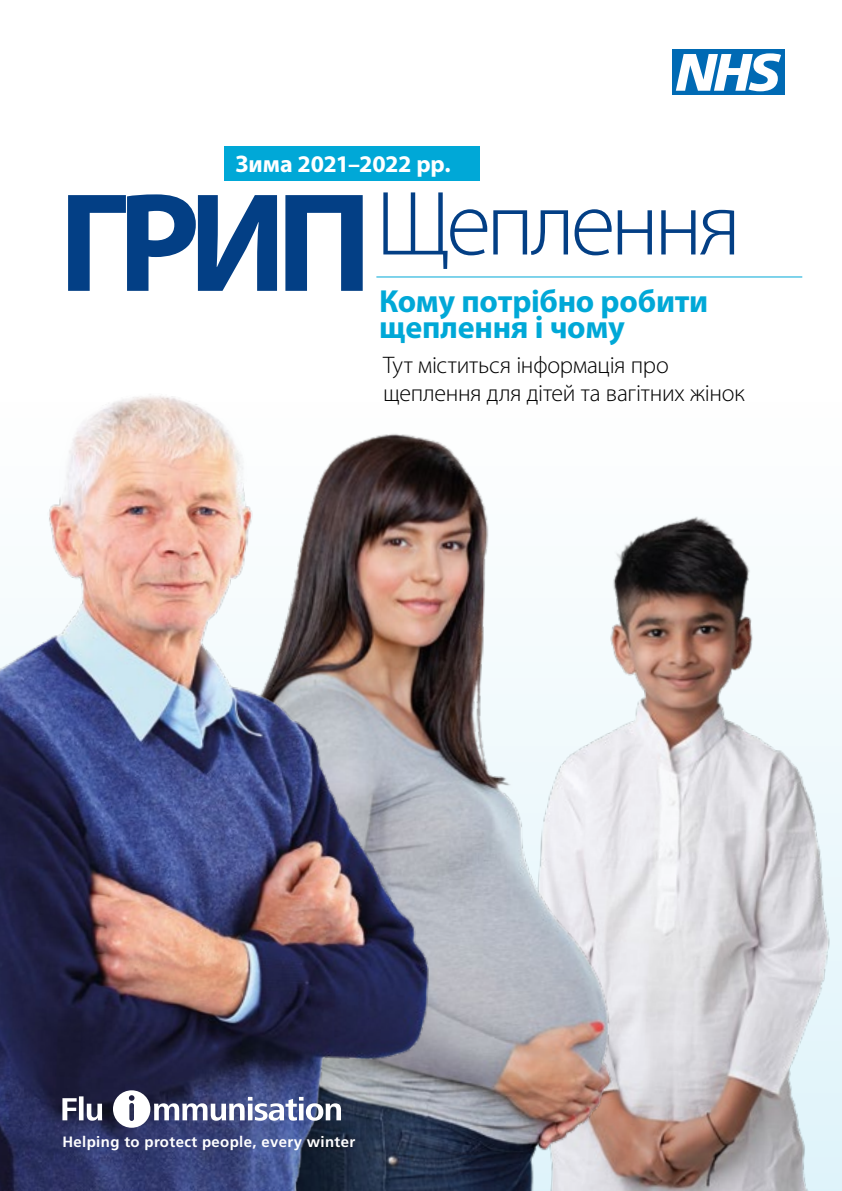
<style>
.page{position:relative;width:842px;height:1191px;background:#fff}
.page>*{position:absolute;margin:0;border:0;box-sizing:border-box;transform-origin:0 0}
.t1{font:700 142px "Myriad Pro";color:#033f85}
.t2{font:300 92px "Myriad Pro";letter-spacing:-.05em;color:#033f85}
.t3{font:700 32px/26px "Myriad Pro";letter-spacing:-.01em;color:#00a8d7}
.t4{font:300 24px/28px "Myriad Pro";letter-spacing:-.01em;color:#000}
.t5{font:700 24px "Myriad Pro";letter-spacing:-.01em;color:#fff}
.pull{font:700 15px "Frutiger";letter-spacing:.025em;color:#fff}
</style>
<div class="page">
<img style="left:631px;top:516px;width:211px;height:675px">
<img style="left:510px;top:540px;width:121px;height:651px">
<hr style="left:376px;top:276px;width:426px;height:1px;background:#00a8d7">
<div style="left:673px;top:50px;width:112px;height:45px;background:#006ab4"></div>
<svg style="left:676px;top:53px;width:105px;height:38px"></svg>
<img style="left:0;top:396px;width:510px;height:795px">
<svg style="left:62px;top:1090px;width:279px;height:37px"></svg>
<div style="left:224px;top:146px;width:255px;height:34px;background:#00a8d7"></div>
<p class="t5" style="left:236px;top:148px;width:217px">Зима 2021–2022 рр.</p>
<p class="t1" style="left:59px;top:150px;width:315px">ГРИП</p>
<p class="t2" style="left:376px;top:173px;width:367px">Щеплення</p>
<p class="t3" style="left:379px;top:287px;width:331px">Кому потрібно робити щеплення і чому</p>
<p class="t4" style="left:383px;top:352px;width:363px">Тут міститься інформація про щеплення для дітей та вагітних жінок</p>
<p class="pull" style="left:62px;top:1132px;width:294px">Helping to protect people, every winter</p>
</div>
